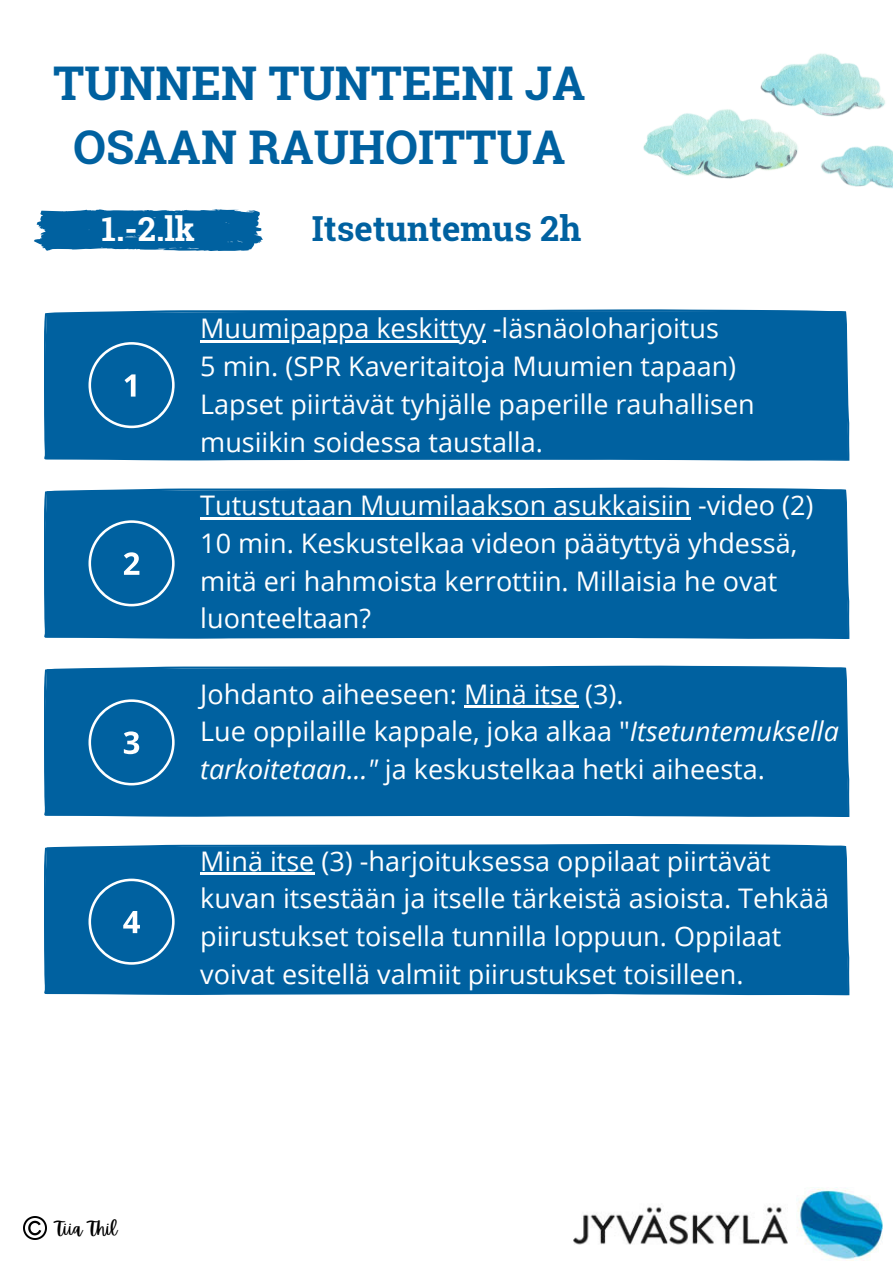
<style>
.page{position:relative;width:893px;height:1263px;background:#fff}
.page>*{position:absolute;margin:0;border:0;box-sizing:border-box;transform-origin:0 0}
.t1{font:700 46.5px/64.7px "Roboto Slab";color:#0061a0;text-align:center}
.t2{font:700 34.5px "Roboto Slab";color:#0061a0}
.t3{font:700 33px "Roboto Slab";color:#fff}
.t4{font:27px/37.7px "Open Sans";color:#fff}
.t5{font:18px "Apricots";color:#000}
.s1{font-style:italic}
</style>
<div class="page">
<div style="left:44px;top:666px;width:805px;height:151px;background:#0061a0"></div>
<div style="left:44px;top:844px;width:805px;height:151px;background:#0061a0"></div>
<div style="left:44px;top:488px;width:805px;height:151px;background:#0061a0"></div>
<div style="left:44px;top:309px;width:805px;height:152px;background:#0061a0"></div>
<svg style="left:88px;top:342px;width:87px;height:86px;background:#1b71aa"></svg>
<svg style="left:88px;top:520px;width:87px;height:86px;background:#1d72aa"></svg>
<svg style="left:88px;top:699px;width:87px;height:86px;background:#1d73aa"></svg>
<svg style="left:88px;top:879px;width:87px;height:86px;background:#1d73aa"></svg>
<svg style="left:34px;top:209px;width:229px;height:42px;background:#1d73ab"></svg>
<img style="left:643px;top:53px;width:250px;height:135px">
<hr style="left:200px;top:517px;width:491px;height:2px;background:#fff">
<hr style="left:464px;top:705px;width:114px;height:2px;background:#fff">
<hr style="left:200px;top:872px;width:114px;height:3px;background:#fff">
<hr style="left:200px;top:340px;width:286px;height:2px;background:#fff">
<img style="left:574px;top:1187px;width:308px;height:74px">
<img style="left:24px;top:1216px;width:23px;height:23px">
<p class="t1" style="left:53px;top:49px;width:534px">TUNNEN TUNTEENI JA<br>OSAAN RAUHOITTUA</p>
<p class="t3" style="left:102px;top:206px;width:95px">1.-2.lk</p>
<p class="t2" style="left:312px;top:205px;width:271px">Itsetuntemus 2h</p>
<p class="t4" style="left:200px;top:309px;width:520px">Muumipappa keskittyy -läsnäoloharjoitus</p>
<p class="t4" style="left:200px;top:347px;width:537px">5 min. (SPR Kaveritaitoja Muumien tapaan)</p>
<p class="t4" style="left:200px;top:385px;width:556px">Lapset piirtävät tyhjälle paperille rauhallisen musiikin soidessa taustalla.</p>
<p class="t4" style="left:200px;top:486px;width:615px">Tutustutaan Muumilaakson asukkaisiin -video (2)</p>
<p class="t4" style="left:200px;top:524px;width:598px">10 min. Keskustelkaa videon päätyttyä yhdessä, mitä eri hahmoista kerrottiin. Millaisia he ovat luonteeltaan?</p>
<p class="t4" style="left:200px;top:674px;width:425px">Johdanto aiheeseen: Minä itse (3).</p>
<p class="t4" style="left:200px;top:712px;width:640px">Lue oppilaille kappale, joka alkaa "<span class="s1">Itsetuntemuksella tarkoitetaan..."</span> ja keskustelkaa hetki aiheesta.</p>
<p class="t4" style="left:200px;top:841px;width:630px">Minä itse (3) -harjoituksessa oppilaat piirtävät kuvan itsestään ja itselle tärkeistä asioista. Tehkää piirustukset toisella tunnilla loppuun. Oppilaat voivat esitellä valmiit piirustukset toisilleen.</p>
<p class="t5" style="left:55px;top:1218px;width:63px">Tiia Thil</p>
</div>
